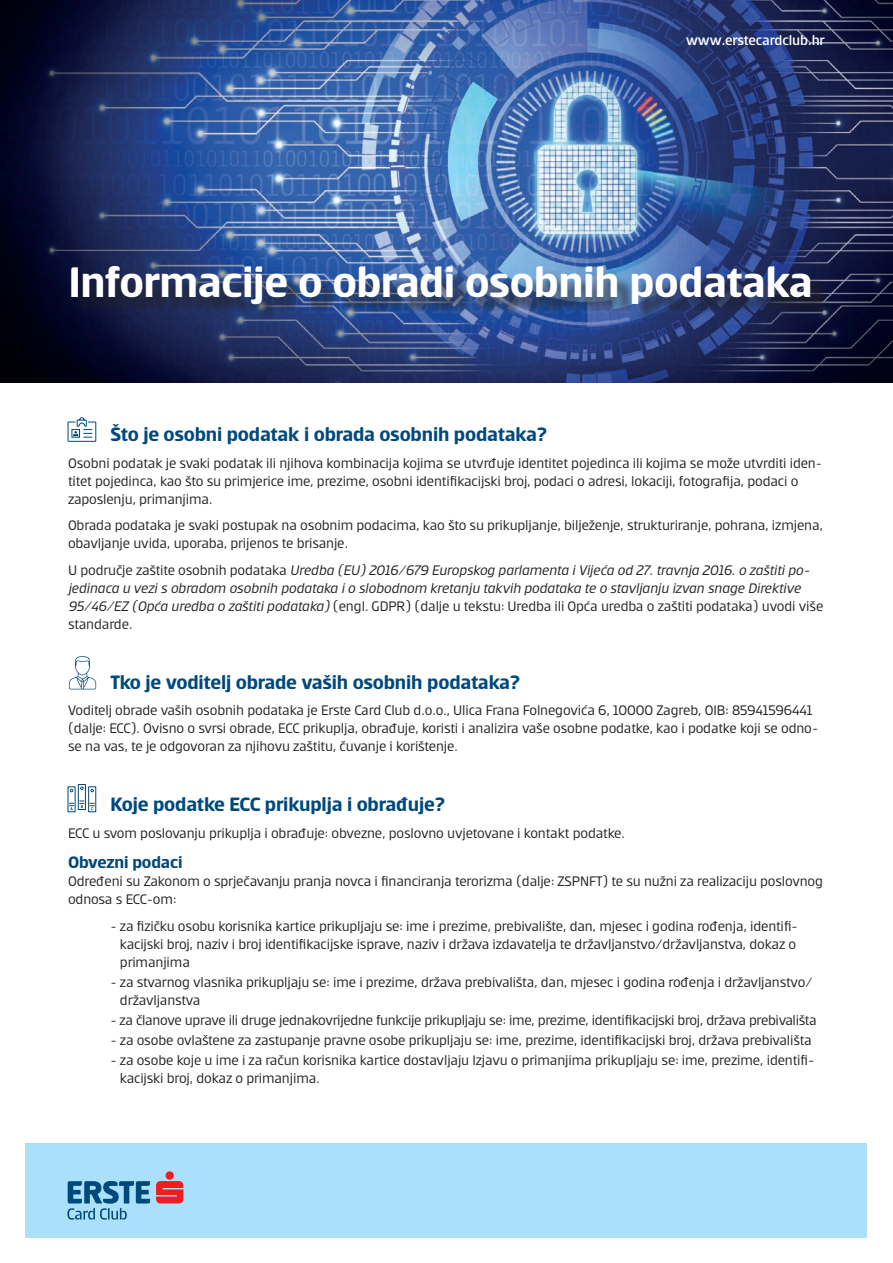
<style>
.page{position:relative;width:893px;height:1263px;background:#fff}
.page>*{position:absolute;margin:0;border:0;box-sizing:border-box;transform-origin:0 0}
.t1{font:700 46.35px "Erste";letter-spacing:-.01em;color:#fff}
.t2{font:700 21px "Erste";letter-spacing:-.01em;color:#00497b}
.t3{font:700 18px "Erste";letter-spacing:-.01em;color:#00497b}
.t4{font:15px/18px "Erste";letter-spacing:-.01em;color:#231f20}
.t5{font:italic 15px/18px "Erste";letter-spacing:-.01em;color:#231f20}
.t6{font:500 15px "Erste";letter-spacing:-.01em;color:#fff}
.s1{font-style:normal}
</style>
<div class="page">
<div style="left:26px;top:1143px;width:841px;height:95px;background:#aae0f9"></div>
<svg style="left:67px;top:1181px;width:83px;height:38px"></svg>
<svg style="left:156px;top:1171px;width:27px;height:32px"></svg>
<img style="left:0;top:0;width:893px;height:383px">
<div style="left:74px;top:268px;width:755px;height:54px;background:#231f20;opacity:.75"></div>
<svg style="left:67px;top:417px;width:29px;height:25px"></svg>
<svg style="left:69px;top:656px;width:27px;height:33px"></svg>
<svg style="left:67px;top:784px;width:30px;height:28px"></svg>
<p class="t6" style="left:686px;top:33px;width:140px">www.erstecardclub.hr</p>
<h1 class="t1" style="left:69px;top:259px;width:746px">Informacije o obradi osobnih podataka</h1>
<h2 class="t2" style="left:111px;top:424px;width:438px">Što je osobni podatak i obrada osobnih podataka?</h2>
<p class="t4" style="left:68px;top:453px;width:756px">Osobni podatak je svaki podatak ili njihova kombinacija kojima se utvrđuje identitet pojedinca ili kojima se može utvrditi iden&shy;titet pojedinca, kao što su primjerice ime, prezime, osobni identifikacijski broj, podaci o adresi, lokaciji, fotografija, podaci o zaposlenju, primanjima.</p>
<p class="t4" style="left:68px;top:516px;width:756px">Obrada podataka je svaki postupak na osobnim podacima, kao što su prikupljanje, bilježenje, strukturiranje, pohrana, izmjena, obavljanje uvida, uporaba, prijenos te brisanje.</p>
<p class="t5" style="left:68px;top:560px;width:757px"><span class="s1">U područje zaštite osobnih podataka</span> Uredba (EU) 2016/679 Europskog parlamenta i Vijeća od 27. travnja 2016. o zaštiti po&shy;jedinaca u vezi s obradom osobnih podataka i o slobodnom kretanju takvih podataka te o stavljanju izvan snage Direktive 95/46/EZ (Opća uredba o zaštiti podataka) <span class="s1">(engl. GDPR) (dalje u tekstu: Uredba ili Opća uredba o zaštiti podataka) uvodi više standarde.</span></p>
<h2 class="t2" style="left:111px;top:671px;width:411px">Tko je voditelj obrade vaših osobnih podataka?</h2>
<p class="t4" style="left:68px;top:701px;width:752px">Voditelj obrade vaših osobnih podataka je Erste Card Club d.o.o., Ulica Frana Folnegovića 6, 10000 Zagreb, OIB: 85941596441 (dalje: ECC). Ovisno o svrsi obrade, ECC prikuplja, obrađuje, koristi i analizira vaše osobne podatke, kao i podatke koji se odno&shy;se na vas, te je odgovoran za njihovu zaštitu, čuvanje i korištenje.</p>
<h2 class="t2" style="left:111px;top:794px;width:336px">Koje podatke ECC prikuplja i obrađuje?</h2>
<p class="t4" style="left:68px;top:824px;width:558px">ECC u svom poslovanju prikuplja i obrađuje: obvezne, poslovno uvjetovane i kontakt podatke.</p>
<p class="t3" style="left:68px;top:853px;width:116px">Obvezni podaci</p>
<p class="t4" style="left:68px;top:872px;width:756px">Određeni su Zakonom o sprječavanju pranja novca i financiranja terorizma (dalje: ZSPNFT) te su nužni za realizaciju poslovnog odnosa s ECC-om:</p>
<p class="t4" style="left:120px;top:916px;width:679px;text-align:justify;text-indent:-9px">- za fizičku osobu korisnika kartice prikupljaju se: ime i prezime, prebivalište, dan, mjesec i godina rođenja, identifi&shy;kacijski broj, naziv i broj identifikacijske isprave, naziv i država izdavatelja te državljanstvo/državljanstva, dokaz o primanjima</p>
<p class="t4" style="left:120px;top:973px;width:694px;text-indent:-9px">- za stvarnog vlasnika prikupljaju se: ime i prezime, država prebivališta, dan, mjesec i godina rođenja i državljanstvo/ državljanstva</p>
<p class="t4" style="left:111px;top:1011px;width:708px">- za članove uprave ili druge jednakovrijedne funkcije prikupljaju se: ime, prezime, identifikacijski broj, država prebivališta</p>
<p class="t4" style="left:111px;top:1031px;width:703px">- za osobe ovlaštene za zastupanje pravne osobe prikupljaju se: ime, prezime, identifikacijski broj, država prebivališta</p>
<p class="t4" style="left:120px;top:1051px;width:696px;text-indent:-9px">- za osobe koje u ime i za račun korisnika kartice dostavljaju Izjavu o primanjima prikupljaju se: ime, prezime, identifi&shy;kacijski broj, dokaz o primanjima.</p>
</div>
